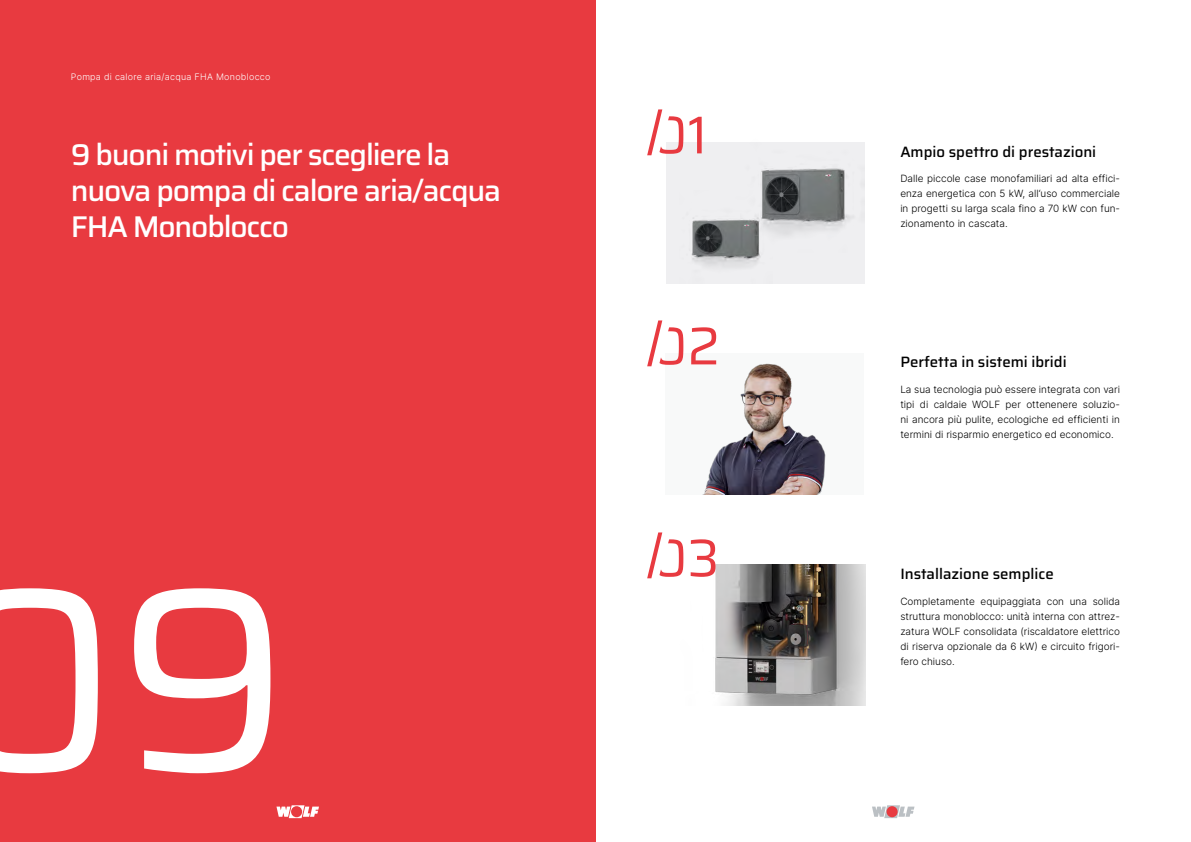
<style>
.page{position:relative;width:1191px;height:842px;background:#fff}
.page>*{position:absolute;margin:0;border:0;box-sizing:border-box;transform-origin:0 0}
.t1{font:100 262.6px "Saira";color:#fff}
.t2{font:100 53.2px "Saira";color:#e83a40}
.t3{font:500 30px/36px "Saira";letter-spacing:-.04em;color:#fff}
.t4{font:500 15px "Saira";color:#000}
.t5{font:300 10px/15px "Inter";color:#000;text-align:justify}
.t6{font:300 9px "Inter";letter-spacing:.03em;color:#fff}
</style>
<div class="page">
<svg style="left:872px;top:805px;width:42px;height:13px"></svg>
<div style="left:886px;top:806px;width:11px;height:11px;background:#e83a40;border-radius:50%"></div>
<div style="left:0;top:0;width:595px;height:842px;background:#e83a40"></div>
<svg style="left:276px;top:805px;width:43px;height:13px"></svg>
<div style="left:291px;top:806px;width:11px;height:11px;background:#e83a40;border-radius:50%"></div>
<img style="left:715px;top:564px;width:150px;height:142px">
<div style="left:665px;top:353px;width:199px;height:142px;background:#f8f9f9"></div>
<img style="left:702px;top:363px;width:124px;height:132px">
<div style="left:666px;top:142px;width:199px;height:141px;background:#efeff1"></div>
<svg style="left:647px;top:109px;width:16px;height:47px"></svg>
<svg style="left:647px;top:320px;width:16px;height:47px"></svg>
<svg style="left:647px;top:532px;width:16px;height:47px"></svg>
<img style="left:761px;top:168px;width:90px;height:68px">
<img style="left:691px;top:190px;width:81px;height:78px">
<p class="t6" style="left:71px;top:70px;width:201px">Pompa di calore aria/acqua FHA Monoblocco</p>
<h3 class="t3" style="left:71px;top:136px;width:432px">9 buoni motivi per scegliere la nuova pompa di calore aria/acqua<br>FHA Monoblocco</h3>
<h1 class="t1" style="left:-58px;top:466px;width:350px">09</h1>
<h2 class="t2" style="left:652px;top:92px;width:57px">01</h2>
<h2 class="t2" style="left:652px;top:303px;width:70px">02</h2>
<h2 class="t2" style="left:652px;top:515px;width:69px">03</h2>
<h3 class="t4" style="left:900px;top:139px;width:197px">Ampio spettro di prestazioni</h3>
<p class="t5" style="left:900px;top:171px;width:221px">Dalle piccole case monofamiliari ad alta effici&shy;enza energetica con 5 kW, all‘uso commerciale in progetti su larga scala fino a 70 kW con fun&shy;zionamento in cascata.</p>
<h3 class="t4" style="left:900px;top:350px;width:168px">Perfetta in sistemi ibridi</h3>
<p class="t5" style="left:900px;top:382px;width:221px">La sua tecnologia può essere integrata con vari tipi di caldaie WOLF per ottenenere soluzio&shy;ni ancora più pulite, ecologiche ed efficienti in termini di risparmio energetico ed economico.</p>
<h3 class="t4" style="left:900px;top:562px;width:155px">Installazione semplice</h3>
<p class="t5" style="left:900px;top:593px;width:221px">Completamente equipaggiata con una solida struttura monoblocco: unità interna con attrez&shy;zatura WOLF consolidata (riscaldatore elettrico di riserva opzionale da 6 kW) e circuito frigori&shy;fero chiuso.</p>
</div>
